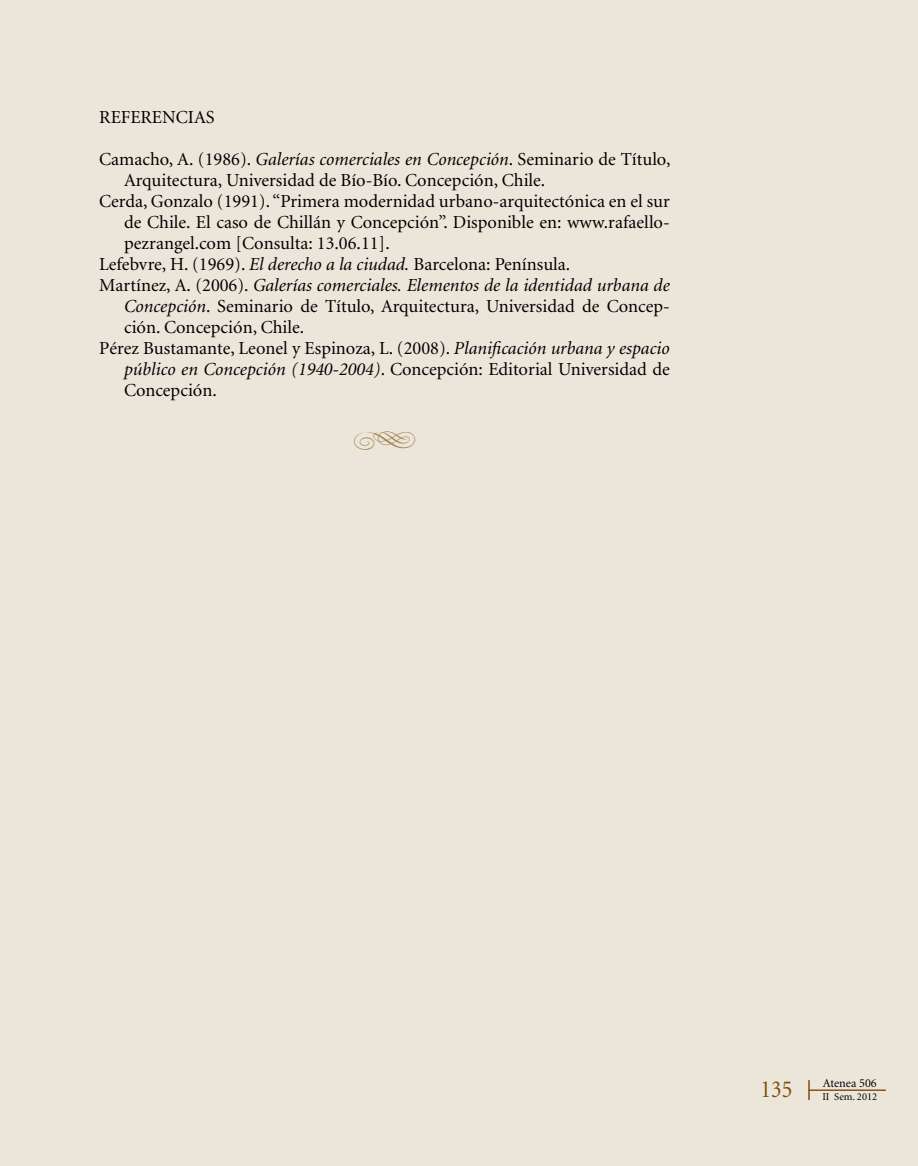
<style>
.page{position:relative;width:918px;height:1166px;background:#ece5da}
.page>*{position:absolute;margin:0;border:0;box-sizing:border-box;transform-origin:0 0}
.t1{font:42px "Nymphette";color:#a58351}
.t2{font:24.5px "Minion";color:#7f4e06;scale:.9 1}
.t3{font:18.38px "Minion";color:#000}
.t4{font:italic 18.38px "Minion";color:#000}
.t5{font:12.25px "Minion";color:#000}
.t6{font:10.5px "Minion";color:#000}
.s1{font-style:italic}
.s2{font-style:normal}
</style>
<div class="page">
<hr style="left:809px;top:1090px;width:76px;height:1px;background:#7f4e06">
<svg style="left:808px;top:1080px;width:1px;height:20px"></svg>
<p class="t3" style="left:99px;top:108px;width:23px">Refere</p>
<p class="t3" style="left:162px;top:108px;width:24px">ncias</p>
<p class="t3" style="left:99px;top:150px;width:573px">Camacho, A. (1986). <span class="s1">Galerías comerciales en Concepción</span>. Seminario de Título,</p>
<p class="t3" style="left:124px;top:171px;width:423px">Arquitectura, Universidad de Bío-Bío. Concepción, Chile.</p>
<p class="t3" style="left:99px;top:192px;width:572px">Cerda, Gonzalo (1991). “Primera modernidad urbano-arquitectónica en el sur</p>
<p class="t3" style="left:124px;top:213px;width:547px">de Chile. El caso de Chillán y Concepción”. Disponible en: www.rafaello-</p>
<p class="t3" style="left:124px;top:234px;width:267px">pezrangel.com [Consulta: 13.06.11].</p>
<p class="t3" style="left:99px;top:255px;width:472px">Lefebvre, H. (1969). <span class="s1">El derecho a la ciudad.</span> Barcelona: Península.</p>
<p class="t4" style="left:99px;top:276px;width:572px"><span class="s2">Martínez, A. (2006).</span> Galerías comerciales. Elementos de la identidad urbana de</p>
<p class="t3" style="left:124px;top:297px;width:547px"><span class="s1">Concepción</span>. Seminario de Título, Arquitectura, Universidad de Concep-</p>
<p class="t3" style="left:124px;top:318px;width:182px">ción. Concepción, Chile.</p>
<p class="t3" style="left:99px;top:339px;width:572px">Pérez Bustamante, Leonel y Espinoza, L. (2008). <span class="s1">Planificación urbana y espacio</span></p>
<p class="t3" style="left:124px;top:360px;width:547px"><span class="s1">público en Concepción (1940-2004)</span>. Concepción: Editorial Universidad de</p>
<p class="t3" style="left:124px;top:381px;width:94px">Concepción.</p>
<h1 class="t1" style="left:353px;top:418px;width:65px">g</h1>
<p class="t5" style="left:823px;top:1077px;width:56px">Atenea 506</p>
<h2 class="t2" style="left:760px;top:1077px;width:37px">135</h2>
<p class="t6" style="left:822px;top:1091px;width:56px">II Sem. 2012</p>
</div>
